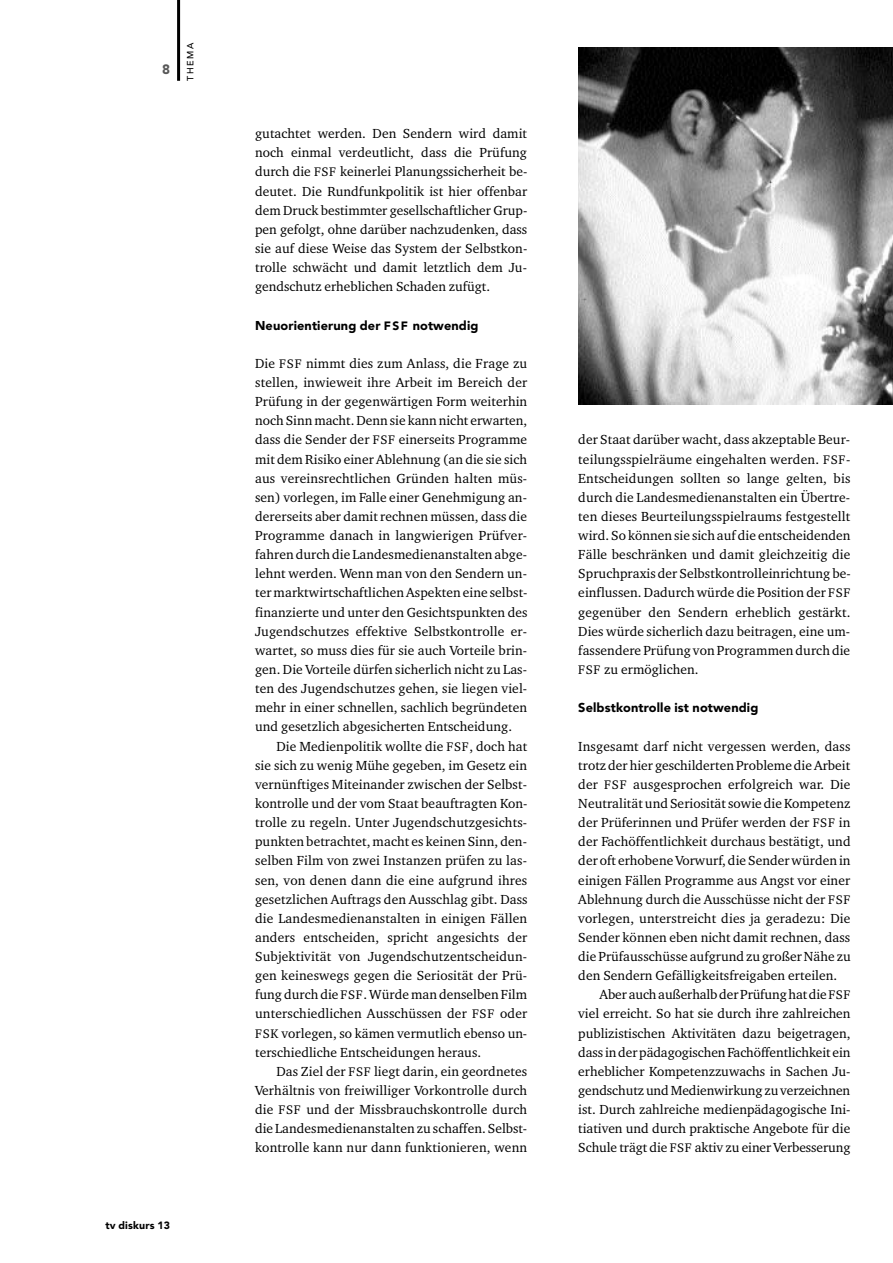
<style>
.page{position:relative;width:893px;height:1263px;background:#fff}
.page>*{position:absolute;margin:0;border:0;box-sizing:border-box;transform-origin:0 0}
.t1{font:13.5px/19.2px "Charter BT";letter-spacing:.005em;color:#000;text-align:justify}
.t2{font:900 13.5px "Avenir";color:#585858}
.t3{font:900 12.75px "Avenir";letter-spacing:.01em;color:#000}
.t4{font:900 10.5px "Avenir";letter-spacing:.02em;color:#000}
.t5{font:500 9px "Avenir";letter-spacing:.165em;color:#000}
.s1{font-size:12.75px}
.s2{font-size:12px}
</style>
<div class="page">
<hr style="left:177px;top:0;width:3px;height:81px;background:#000">
<img style="left:578px;top:47px;width:315px;height:357px">
<p class="t2" style="left:162px;top:64px;width:9px">8</p>
<p class="t5" style="left:187px;top:81px;width:39px;rotate:-90deg">THEMA</p>
<p class="t4" style="left:105px;top:1221px;width:66px">tv diskurs 13</p>
<p class="t1" style="left:255px;top:125px;width:274px">gutachtet werden. Den Sendern wird damit noch einmal verdeutlicht, dass die Prüfung durch die <span class="s1">FSF</span> keinerlei Planungssicherheit be&shy;deutet. Die Rundfunkpolitik ist hier offenbar dem Druck bestimmter gesellschaftlicher Grup&shy;pen gefolgt, ohne darüber nachzudenken, dass sie auf diese Weise das System der Selbstkon&shy;trolle schwächt und damit letztlich dem Ju&shy;gendschutz erheblichen Schaden zufügt.</p>
<p class="t3" style="left:255px;top:320px;width:225px">Neuorientierung der <span class="s2">FSF</span> notwendig</p>
<p class="t1" style="left:255px;top:355px;width:274px">Die <span class="s1">FSF</span> nimmt dies zum Anlass, die Frage zu stellen, inwieweit ihre Arbeit im Bereich der Prüfung in der gegenwärtigen Form weiterhin noch Sinn macht. Denn sie kann nicht erwarten, dass die Sender der <span class="s1">FSF</span> einerseits Programme mit dem Risiko einer Ablehnung (an die sie sich aus vereinsrechtlichen Gründen halten müs&shy;sen) vorlegen, im Falle einer Genehmigung an&shy;dererseits aber damit rechnen müssen, dass die Programme danach in langwierigen Prüfver&shy;fahren durch die Landesmedienanstalten abge&shy;lehnt werden. Wenn man von den Sendern un&shy;ter marktwirtschaftlichen Aspekten eine selbst&shy;finanzierte und unter den Gesichtspunkten des Jugendschutzes effektive Selbstkontrolle er&shy;wartet, so muss dies für sie auch Vorteile brin&shy;gen. Die Vorteile dürfen sicherlich nicht zu Las&shy;ten des Jugendschutzes gehen, sie liegen viel&shy;mehr in einer schnellen, sachlich begründeten und gesetzlich abgesicherten Entscheidung.</p>
<p class="t1" style="left:255px;top:737px;width:274px;text-indent:21px">Die Medienpolitik wollte die <span class="s1">FSF</span>, doch hat sie sich zu wenig Mühe gegeben, im Gesetz ein vernünftiges Miteinander zwischen der Selbst&shy;kontrolle und der vom Staat beauftragten Kon&shy;trolle zu regeln. Unter Jugendschutzgesichts&shy;punkten betrachtet, macht es keinen Sinn, den&shy;selben Film von zwei Instanzen prüfen zu las&shy;sen, von denen dann die eine aufgrund ihres gesetzlichen Auftrags den Ausschlag gibt. Dass die Landesmedienanstalten in einigen Fällen anders entscheiden, spricht angesichts der Subjektivität von Jugendschutzentscheidun&shy;gen keineswegs gegen die Seriosität der Prü&shy;fung durch die <span class="s1">FSF</span>. Würde man denselben Film unterschiedlichen Ausschüssen der <span class="s1">FSF</span> oder <span class="s1">FSK</span> vorlegen, so kämen vermutlich ebenso un&shy;terschiedliche Entscheidungen heraus.</p>
<p class="t1" style="left:255px;top:1063px;width:274px;text-indent:21px">Das Ziel der <span class="s1">FSF</span> liegt darin, ein geordnetes Verhältnis von freiwilliger Vorkontrolle durch die <span class="s1">FSF</span> und der Missbrauchskontrolle durch die Landesmedienanstalten zu schaffen. Selbst&shy;kontrolle kann nur dann funktionieren, wenn</p>
<p class="t1" style="left:578px;top:431px;width:274px">der Staat darüber wacht, dass akzeptable Beur&shy;teilungsspielräume eingehalten werden. <span class="s1">FSF</span>-Entscheidungen sollten so lange gelten, bis durch die Landesmedienanstalten ein Übertre&shy;ten dieses Beurteilungsspielraums festgestellt wird. So können sie sich auf die entscheidenden Fälle beschränken und damit gleichzeitig die Spruchpraxis der Selbstkontrolleinrichtung be&shy;einflussen. Dadurch würde die Position der <span class="s1">FSF </span>gegenüber den Sendern erheblich gestärkt.<br>Dies würde sicherlich dazu beitragen, eine um&shy;fassendere Prüfung von Programmen durch die <span class="s1">FSF</span> zu ermöglichen.</p>
<p class="t3" style="left:578px;top:703px;width:182px">Selbstkontrolle ist notwendig</p>
<p class="t1" style="left:578px;top:737px;width:274px">Insgesamt darf nicht vergessen werden, dass</p>
<p class="t1" style="left:578px;top:757px;width:273px">trotz der hier geschilderten Probleme die Arbeit</p>
<p class="t1" style="left:578px;top:776px;width:274px">der <span class="s1">FSF</span> ausgesprochen erfolgreich war. Die</p>
<p class="t1" style="left:578px;top:795px;width:274px">Neutralität und Seriosität sowie die Kompetenz</p>
<p class="t1" style="left:578px;top:814px;width:274px">der Prüferinnen und Prüfer werden der <span class="s1">FSF</span> in</p>
<p class="t1" style="left:578px;top:833px;width:274px">der Fachöffentlichkeit durchaus bestätigt, und</p>
<p class="t1" style="left:578px;top:852px;width:274px">der oft erhobene Vorwurf, die Sender würden in</p>
<p class="t1" style="left:578px;top:871px;width:273px">einigen Fällen Programme aus Angst vor einer</p>
<p class="t1" style="left:578px;top:890px;width:274px">Ablehnung durch die Ausschüsse nicht der <span class="s1">FSF</span></p>
<p class="t1" style="left:578px;top:910px;width:274px">vorlegen, unterstreicht dies ja geradezu: Die</p>
<p class="t1" style="left:578px;top:929px;width:273px">Sender können eben nicht damit rechnen, dass</p>
<p class="t1" style="left:578px;top:948px;width:274px">die Prüfausschüsse aufgrund zu großer Nähe zu</p>
<p class="t1" style="left:578px;top:967px;width:261px">den Sendern Gefälligkeitsfreigaben erteilen.</p>
<p class="t1" style="left:600px;top:986px;width:252px">Aber auch außerhalb der Prüfung hat die <span class="s1">FSF</span></p>
<p class="t1" style="left:578px;top:1005px;width:274px">viel erreicht. So hat sie durch ihre zahlreichen</p>
<p class="t1" style="left:578px;top:1024px;width:274px">publizistischen Aktivitäten dazu beigetragen,</p>
<p class="t1" style="left:578px;top:1044px;width:274px">dass in der pädagogischen Fachöffentlichkeit ein</p>
<p class="t1" style="left:578px;top:1063px;width:274px">erheblicher Kompetenzzuwachs in Sachen Ju-</p>
<p class="t1" style="left:578px;top:1082px;width:273px">gendschutz und Medienwirkung zu verzeichnen</p>
<p class="t1" style="left:578px;top:1101px;width:274px">ist. Durch zahlreiche medienpädagogische Ini-</p>
<p class="t1" style="left:578px;top:1120px;width:273px">tiativen und durch praktische Angebote für die</p>
<p class="t1" style="left:578px;top:1139px;width:274px">Schule trägt die <span class="s1">FSF</span> aktiv zu einer Verbesserung</p>
</div>
